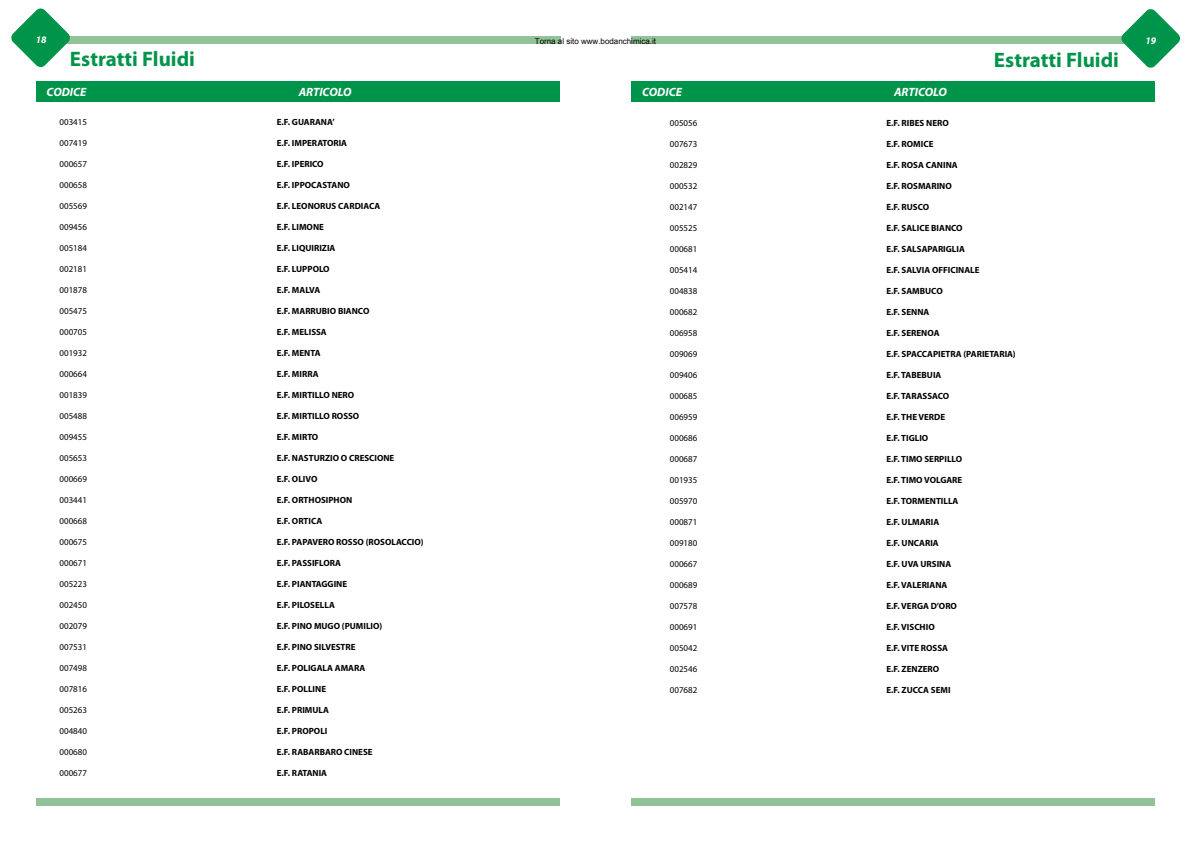
<style>
.page{position:relative;width:1191px;height:842px;background:#fff}
.page>*{position:absolute;margin:0;border:0;box-sizing:border-box;transform-origin:0 0}
.t1{font:700 21px "Myriad Pro";color:#00944b}
.t2{font:italic 700 12px "Myriad Pro";color:#fff}
.t3{font:italic 700 10px "Myriad Pro";color:#fff}
.t4{font:700 9px "Myriad Pro";color:#000}
.t5{font:9px "Myriad Pro";color:#000}
.t6{font:8px "Arial";color:#000}
</style>
<div class="page">
<div style="left:631px;top:36px;width:505px;height:8px;background:#92c398"></div>
<svg style="left:1121px;top:9px;width:59px;height:59px"></svg>
<div style="left:631px;top:81px;width:524px;height:20px;background:#00944b"></div>
<div style="left:631px;top:798px;width:524px;height:8px;background:#92c398"></div>
<div style="left:56px;top:36px;width:504px;height:8px;background:#92c398"></div>
<svg style="left:11px;top:8px;width:59px;height:59px"></svg>
<div style="left:36px;top:81px;width:523px;height:20px;background:#00944b"></div>
<div style="left:36px;top:798px;width:523px;height:8px;background:#92c398"></div>
<p class="t3" style="left:36px;top:33px;width:12px">18</p>
<p class="t6" style="left:535px;top:36px;width:123px">Torna al sito www.bodanchimica.it</p>
<p class="t3" style="left:1145px;top:34px;width:12px">19</p>
<h1 class="t1" style="left:70px;top:45px;width:126px">Estratti Fluidi</h1>
<h1 class="t1" style="left:994px;top:46px;width:126px">Estratti Fluidi</h1>
<h2 class="t2" style="left:47px;top:84px;width:41px">CODICE</h2>
<h2 class="t2" style="left:299px;top:84px;width:54px">ARTICOLO</h2>
<h2 class="t2" style="left:642px;top:84px;width:41px">CODICE</h2>
<h2 class="t2" style="left:894px;top:84px;width:54px">ARTICOLO</h2>
<p class="t5" style="left:60px;top:117px;width:29px">003415</p>
<p class="t5" style="left:60px;top:138px;width:29px">007419</p>
<p class="t5" style="left:60px;top:159px;width:29px">000657</p>
<p class="t5" style="left:60px;top:180px;width:29px">000658</p>
<p class="t5" style="left:60px;top:201px;width:29px">005569</p>
<p class="t5" style="left:60px;top:222px;width:29px">009456</p>
<p class="t5" style="left:60px;top:243px;width:29px">005184</p>
<p class="t5" style="left:60px;top:264px;width:29px">002181</p>
<p class="t5" style="left:60px;top:285px;width:29px">001878</p>
<p class="t5" style="left:60px;top:306px;width:29px">005475</p>
<p class="t5" style="left:60px;top:326px;width:29px">000705</p>
<p class="t5" style="left:60px;top:347px;width:29px">001932</p>
<p class="t5" style="left:60px;top:368px;width:29px">000664</p>
<p class="t5" style="left:60px;top:389px;width:29px">001839</p>
<p class="t5" style="left:60px;top:410px;width:29px">005488</p>
<p class="t5" style="left:60px;top:431px;width:29px">009455</p>
<p class="t5" style="left:60px;top:452px;width:29px">005653</p>
<p class="t5" style="left:60px;top:473px;width:29px">000669</p>
<p class="t5" style="left:60px;top:494px;width:29px">003441</p>
<p class="t5" style="left:60px;top:515px;width:29px">000668</p>
<p class="t5" style="left:60px;top:536px;width:29px">000675</p>
<p class="t5" style="left:60px;top:557px;width:29px">000671</p>
<p class="t5" style="left:60px;top:578px;width:29px">005223</p>
<p class="t5" style="left:60px;top:599px;width:29px">002450</p>
<p class="t5" style="left:60px;top:620px;width:29px">002079</p>
<p class="t5" style="left:60px;top:641px;width:29px">007531</p>
<p class="t5" style="left:60px;top:662px;width:29px">007498</p>
<p class="t5" style="left:60px;top:683px;width:29px">007816</p>
<p class="t5" style="left:60px;top:704px;width:29px">005263</p>
<p class="t5" style="left:60px;top:725px;width:29px">004840</p>
<p class="t5" style="left:60px;top:746px;width:29px">000680</p>
<p class="t5" style="left:60px;top:767px;width:29px">000677</p>
<p class="t4" style="left:277px;top:116px;width:59px">E.F. GUARANA’</p>
<p class="t4" style="left:277px;top:137px;width:72px">E.F. IMPERATORIA</p>
<p class="t4" style="left:277px;top:158px;width:48px">E.F. IPERICO</p>
<p class="t4" style="left:277px;top:179px;width:74px">E.F. IPPOCASTANO</p>
<p class="t4" style="left:277px;top:200px;width:105px">E.F. LEONORUS CARDIACA</p>
<p class="t4" style="left:277px;top:221px;width:48px">E.F. LIMONE</p>
<p class="t4" style="left:277px;top:242px;width:60px">E.F. LIQUIRIZIA</p>
<p class="t4" style="left:277px;top:263px;width:54px">E.F. LUPPOLO</p>
<p class="t4" style="left:277px;top:284px;width:45px">E.F. MALVA</p>
<p class="t4" style="left:277px;top:305px;width:94px">E.F. MARRUBIO BIANCO</p>
<p class="t4" style="left:277px;top:326px;width:51px">E.F. MELISSA</p>
<p class="t4" style="left:277px;top:347px;width:45px">E.F. MENTA</p>
<p class="t4" style="left:277px;top:368px;width:43px">E.F. MIRRA</p>
<p class="t4" style="left:277px;top:389px;width:79px">E.F. MIRTILLO NERO</p>
<p class="t4" style="left:277px;top:410px;width:84px">E.F. MIRTILLO ROSSO</p>
<p class="t4" style="left:277px;top:431px;width:43px">E.F. MIRTO</p>
<p class="t4" style="left:277px;top:452px;width:119px">E.F. NASTURZIO O CRESCIONE</p>
<p class="t4" style="left:277px;top:473px;width:42px">E.F. OLIVO</p>
<p class="t4" style="left:277px;top:494px;width:77px">E.F. ORTHOSIPHON</p>
<p class="t4" style="left:277px;top:515px;width:47px">E.F. ORTICA</p>
<p class="t4" style="left:277px;top:536px;width:148px">E.F. PAPAVERO ROSSO (ROSOLACCIO)</p>
<p class="t4" style="left:277px;top:557px;width:66px">E.F. PASSIFLORA</p>
<p class="t4" style="left:277px;top:578px;width:72px">E.F. PIANTAGGINE</p>
<p class="t4" style="left:277px;top:599px;width:59px">E.F. PILOSELLA</p>
<p class="t4" style="left:277px;top:620px;width:107px">E.F. PINO MUGO (PUMILIO)</p>
<p class="t4" style="left:277px;top:641px;width:80px">E.F. PINO SILVESTRE</p>
<p class="t4" style="left:277px;top:662px;width:90px">E.F. POLIGALA AMARA</p>
<p class="t4" style="left:277px;top:683px;width:51px">E.F. POLLINE</p>
<p class="t4" style="left:277px;top:704px;width:54px">E.F. PRIMULA</p>
<p class="t4" style="left:277px;top:725px;width:52px">E.F. PROPOLI</p>
<p class="t4" style="left:277px;top:746px;width:97px">E.F. RABARBARO CINESE</p>
<p class="t4" style="left:277px;top:767px;width:52px">E.F. RATANIA</p>
<p class="t4" style="left:886px;top:117px;width:64px">E.F. RIBES NERO</p>
<p class="t4" style="left:886px;top:138px;width:48px">E.F. ROMICE</p>
<p class="t4" style="left:886px;top:159px;width:73px">E.F. ROSA CANINA</p>
<p class="t4" style="left:886px;top:180px;width:67px">E.F. ROSMARINO</p>
<p class="t4" style="left:886px;top:201px;width:44px">E.F. RUSCO</p>
<p class="t4" style="left:886px;top:222px;width:77px">E.F. SALICE BIANCO</p>
<p class="t4" style="left:886px;top:243px;width:80px">E.F. SALSAPARIGLIA</p>
<p class="t4" style="left:886px;top:264px;width:94px">E.F. SALVIA OFFICINALE</p>
<p class="t4" style="left:886px;top:285px;width:58px">E.F. SAMBUCO</p>
<p class="t4" style="left:886px;top:306px;width:44px">E.F. SENNA</p>
<p class="t4" style="left:886px;top:327px;width:54px">E.F. SERENOA</p>
<p class="t4" style="left:886px;top:348px;width:131px">E.F. SPACCAPIETRA (PARIETARIA)</p>
<p class="t4" style="left:886px;top:369px;width:56px">E.F. TABEBUIA</p>
<p class="t4" style="left:886px;top:390px;width:64px">E.F. TARASSACO</p>
<p class="t4" style="left:886px;top:411px;width:60px">E.F. THE VERDE</p>
<p class="t4" style="left:886px;top:432px;width:43px">E.F. TIGLIO</p>
<p class="t4" style="left:886px;top:453px;width:77px">E.F. TIMO SERPILLO</p>
<p class="t4" style="left:886px;top:474px;width:77px">E.F. TIMO VOLGARE</p>
<p class="t4" style="left:886px;top:495px;width:73px">E.F. TORMENTILLA</p>
<p class="t4" style="left:886px;top:516px;width:54px">E.F. ULMARIA</p>
<p class="t4" style="left:886px;top:537px;width:54px">E.F. UNCARIA</p>
<p class="t4" style="left:886px;top:558px;width:66px">E.F. UVA URSINA</p>
<p class="t4" style="left:886px;top:579px;width:62px">E.F. VALERIANA</p>
<p class="t4" style="left:886px;top:600px;width:72px">E.F. VERGA D’ORO</p>
<p class="t4" style="left:886px;top:621px;width:50px">E.F. VISCHIO</p>
<p class="t4" style="left:886px;top:642px;width:63px">E.F. VITE ROSSA</p>
<p class="t4" style="left:886px;top:663px;width:54px">E.F. ZENZERO</p>
<p class="t4" style="left:886px;top:684px;width:65px">E.F. ZUCCA SEMI</p>
<p class="t5" style="left:670px;top:117px;width:29px">005056</p>
<p class="t5" style="left:670px;top:138px;width:29px">007673</p>
<p class="t5" style="left:670px;top:159px;width:29px">002829</p>
<p class="t5" style="left:670px;top:180px;width:29px">000532</p>
<p class="t5" style="left:670px;top:201px;width:29px">002147</p>
<p class="t5" style="left:670px;top:222px;width:29px">005525</p>
<p class="t5" style="left:670px;top:243px;width:29px">000681</p>
<p class="t5" style="left:670px;top:264px;width:29px">005414</p>
<p class="t5" style="left:670px;top:285px;width:29px">004838</p>
<p class="t5" style="left:670px;top:306px;width:29px">000682</p>
<p class="t5" style="left:670px;top:327px;width:29px">006958</p>
<p class="t5" style="left:670px;top:348px;width:29px">009069</p>
<p class="t5" style="left:670px;top:369px;width:29px">009406</p>
<p class="t5" style="left:670px;top:390px;width:29px">000685</p>
<p class="t5" style="left:670px;top:411px;width:29px">006959</p>
<p class="t5" style="left:670px;top:432px;width:29px">000686</p>
<p class="t5" style="left:670px;top:453px;width:29px">000687</p>
<p class="t5" style="left:670px;top:474px;width:29px">001935</p>
<p class="t5" style="left:670px;top:495px;width:29px">005970</p>
<p class="t5" style="left:670px;top:516px;width:29px">000871</p>
<p class="t5" style="left:670px;top:537px;width:29px">009180</p>
<p class="t5" style="left:670px;top:558px;width:29px">000667</p>
<p class="t5" style="left:670px;top:579px;width:29px">000689</p>
<p class="t5" style="left:670px;top:600px;width:29px">007578</p>
<p class="t5" style="left:670px;top:621px;width:29px">000691</p>
<p class="t5" style="left:670px;top:642px;width:29px">005042</p>
<p class="t5" style="left:670px;top:663px;width:29px">002546</p>
<p class="t5" style="left:670px;top:684px;width:29px">007682</p>
</div>
